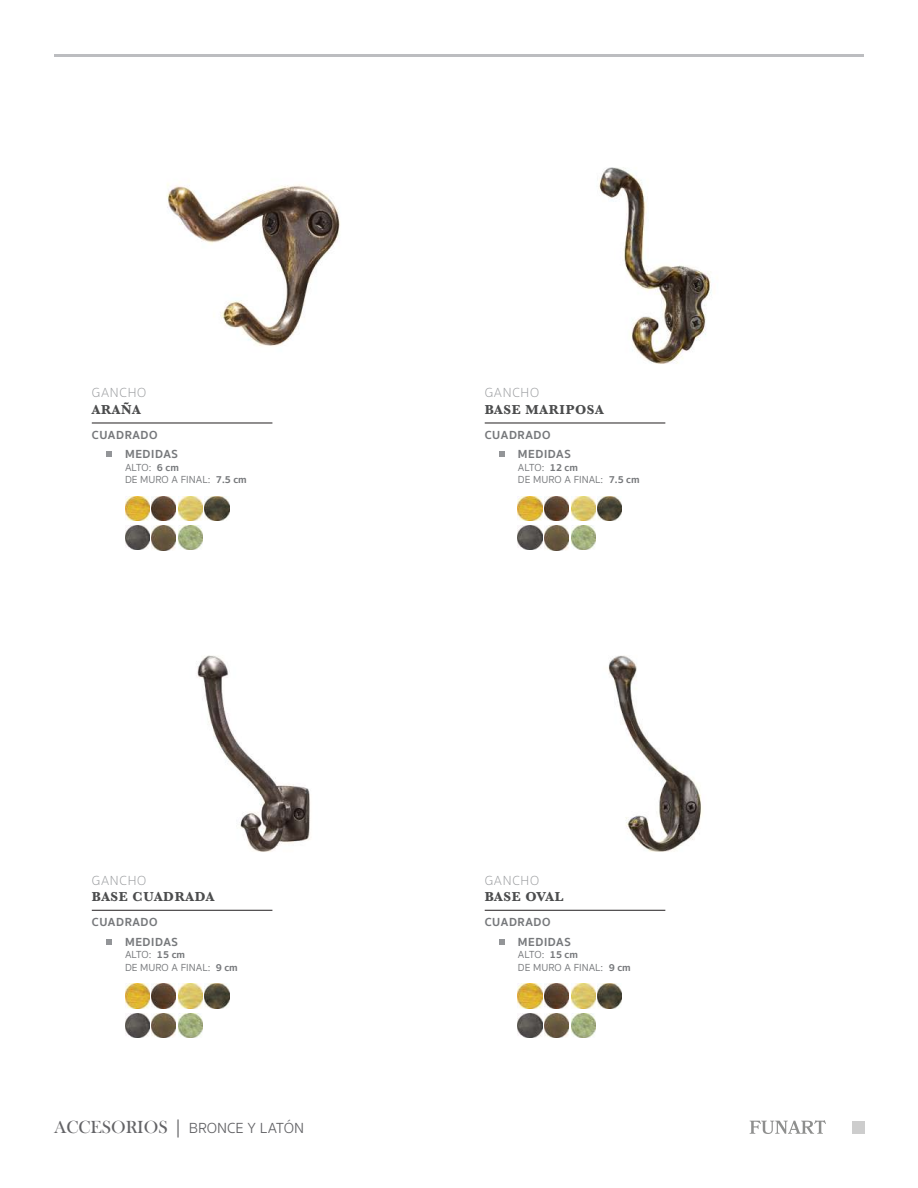
<style>
.page{position:relative;width:918px;height:1188px;background:#fff}
.page>*{position:absolute;margin:0;border:0;box-sizing:border-box;transform-origin:0 0}
.t1{font:300 15px "Sukhumvit Set";color:#636366}
.t2{font:700 13.5px "Baskerville";letter-spacing:.05em;color:#4b4c4d}
.t3{font:100 13.5px "Sukhumvit Set";letter-spacing:.05em;color:#939598}
.t4{font:700 12px "Sukhumvit Set";letter-spacing:.05em;color:#76787b}
.t5{font:10.5px/12.6px "Sukhumvit Set Text";color:#76787b}
.s1{font-family:"Sukhumvit Set";font-weight:700}
.s2{font-family:"Bask Old Face";font-weight:400;font-size:18px}
.s3{font-family:"Minion Pro";font-weight:400;font-size:18px}
</style>
<div class="page">
<svg style="left:750px;top:1120px;width:76px;height:14px"></svg>
<div style="left:852px;top:1121px;width:12px;height:13px;background:#cdcdcd"></div>
<hr style="left:54px;top:54px;width:810px;height:3px;background:#bcbdc0">
<img style="left:608px;top:655px;width:94px;height:197px">
<img style="left:196px;top:655px;width:114px;height:197px">
<img style="left:599px;top:167px;width:113px;height:197px">
<img style="left:167px;top:182px;width:173px;height:165px">
<hr style="left:92px;top:423px;width:180px;height:1px;background:#231f20">
<hr style="left:92px;top:910px;width:180px;height:1px;background:#231f20">
<hr style="left:485px;top:910px;width:180px;height:1px;background:#231f20">
<hr style="left:485px;top:423px;width:180px;height:1px;background:#231f20">
<svg style="left:106px;top:451px;width:6px;height:6px"></svg>
<svg style="left:106px;top:939px;width:6px;height:5px"></svg>
<svg style="left:499px;top:939px;width:6px;height:5px"></svg>
<svg style="left:499px;top:451px;width:6px;height:6px"></svg>
<img style="left:152px;top:526px;width:24px;height:24px">
<img style="left:152px;top:1013px;width:24px;height:24px">
<img style="left:545px;top:1013px;width:24px;height:24px">
<img style="left:545px;top:526px;width:24px;height:24px">
<img style="left:205px;top:497px;width:24px;height:24px">
<img style="left:205px;top:984px;width:24px;height:24px">
<img style="left:598px;top:984px;width:24px;height:24px">
<img style="left:598px;top:497px;width:24px;height:24px">
<img style="left:152px;top:497px;width:24px;height:24px">
<img style="left:152px;top:984px;width:24px;height:24px">
<img style="left:545px;top:984px;width:24px;height:24px">
<img style="left:545px;top:497px;width:24px;height:24px">
<img style="left:125px;top:526px;width:24px;height:24px">
<img style="left:125px;top:1013px;width:24px;height:24px">
<img style="left:518px;top:1013px;width:24px;height:24px">
<img style="left:518px;top:526px;width:24px;height:24px">
<img style="left:178px;top:526px;width:24px;height:24px">
<img style="left:178px;top:1013px;width:24px;height:24px">
<img style="left:571px;top:1013px;width:24px;height:24px">
<img style="left:571px;top:526px;width:24px;height:24px">
<img style="left:125px;top:497px;width:24px;height:24px">
<img style="left:125px;top:984px;width:24px;height:24px">
<img style="left:518px;top:984px;width:24px;height:24px">
<img style="left:518px;top:497px;width:24px;height:24px">
<img style="left:178px;top:497px;width:24px;height:24px">
<img style="left:178px;top:984px;width:24px;height:24px">
<img style="left:571px;top:984px;width:24px;height:24px">
<img style="left:571px;top:497px;width:24px;height:24px">
<p class="t3" style="left:92px;top:384px;width:56px">GANCHO</p>
<p class="t2" style="left:92px;top:400px;width:51px">ARAÑA</p>
<p class="t3" style="left:485px;top:384px;width:56px">GANCHO</p>
<p class="t2" style="left:485px;top:400px;width:121px">BASE MARIPOSA</p>
<p class="t4" style="left:92px;top:425px;width:67px">CUADRADO</p>
<p class="t4" style="left:485px;top:425px;width:67px">CUADRADO</p>
<p class="t4" style="left:125px;top:445px;width:54px">MEDIDAS</p>
<p class="t5" style="left:125px;top:461px;width:123px">ALTO: <span class="s1">6 cm<br></span>DE MURO A FINAL: <span class="s1">7.5 cm</span></p>
<p class="t4" style="left:518px;top:445px;width:54px">MEDIDAS</p>
<p class="t5" style="left:518px;top:461px;width:123px">ALTO: <span class="s1">12 cm<br></span>DE MURO A FINAL: <span class="s1">7.5 cm</span></p>
<p class="t3" style="left:92px;top:871px;width:56px">GANCHO</p>
<p class="t2" style="left:92px;top:887px;width:124px">BASE CUADRADA</p>
<p class="t3" style="left:485px;top:871px;width:56px">GANCHO</p>
<p class="t2" style="left:485px;top:887px;width:80px">BASE OVAL</p>
<p class="t4" style="left:92px;top:913px;width:67px">CUADRADO</p>
<p class="t4" style="left:485px;top:913px;width:67px">CUADRADO</p>
<p class="t4" style="left:125px;top:932px;width:54px">MEDIDAS</p>
<p class="t5" style="left:125px;top:949px;width:114px">ALTO: <span class="s1">15 cm<br></span>DE MURO A FINAL: <span class="s1">9 cm</span></p>
<h1 class="t1" style="left:54px;top:1118px;width:251px"><span class="s2">ACCESORIOS</span> <span class="s3">|</span> BRONCE Y LATÓN</h1>
<p class="t4" style="left:518px;top:932px;width:54px">MEDIDAS</p>
<p class="t5" style="left:518px;top:949px;width:114px">ALTO: <span class="s1">15 cm<br></span>DE MURO A FINAL: <span class="s1">9 cm</span></p>
</div>
